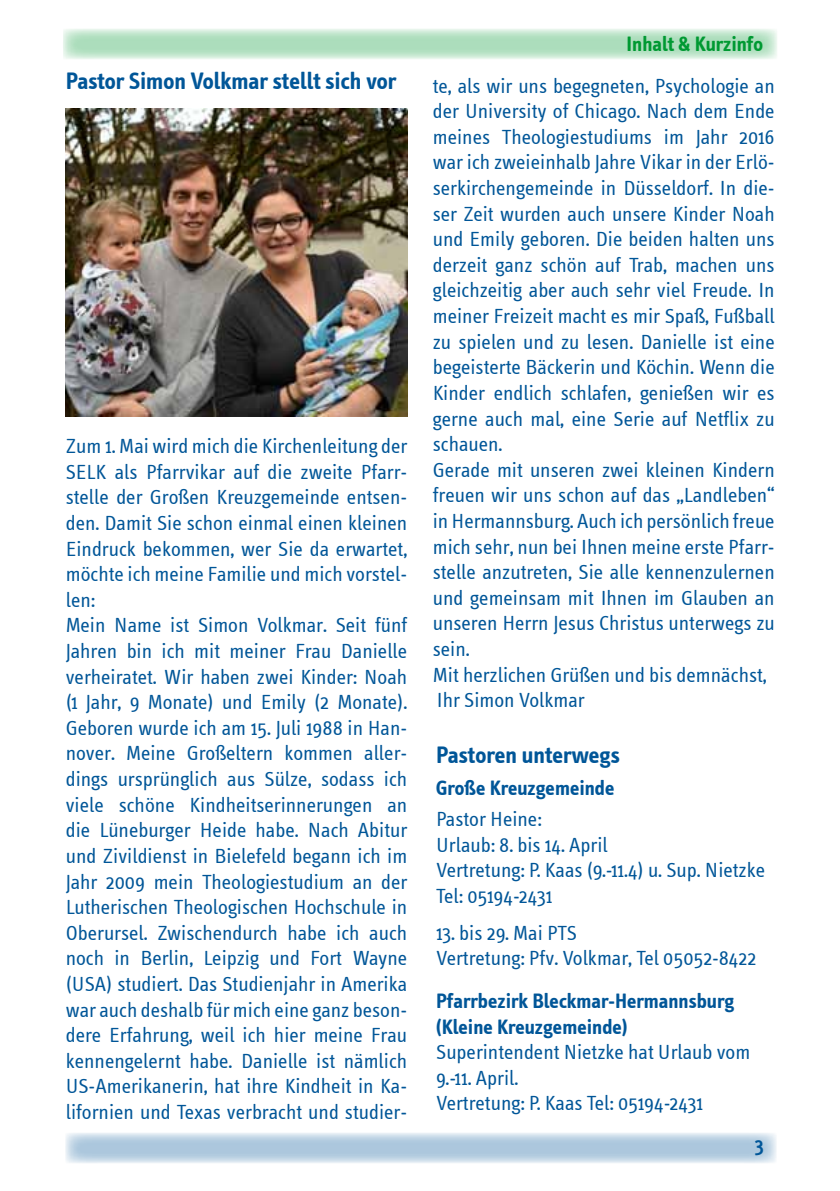
<style>
.page{position:relative;width:840px;height:1191px;background:#fff}
.page>*{position:absolute;margin:0;border:0;box-sizing:border-box;transform-origin:0 0}
.t1{font:700 24px "Info Text";color:#005698}
.t2{font:21px/25.6px "Info Text Normal";color:#005698}
.t3{font:700 21px/25.6px "Info Text";color:#005698}
.t4{font:700 21px "Info Text";color:#009932}
.t5{font:600 21px "Info Text";color:#005698}
</style>
<div class="page">
<svg style="left:65px;top:1133px;width:711px;height:30px;fill:#b3cce0"></svg>
<svg style="left:63px;top:29px;width:714px;height:30px;fill:#b3e0c1"></svg>
<img style="left:65px;top:109px;width:342px;height:307px">
<p class="t1" style="left:66px;top:67px;width:332px">Pastor Simon Volkmar stellt sich vor</p>
<p class="t2" style="left:66px;top:433px;width:343px">Zum 1. Mai wird mich die Kirchenleitung der SELK als Pfarrvikar auf die zweite Pfarr&shy;stelle der Großen Kreuzgemeinde entsen&shy;den. Damit Sie schon einmal einen kleinen Eindruck bekommen, wer Sie da erwartet, möchte ich meine Familie und mich vorstel&shy;len:<br>Mein Name ist Simon Volkmar. Seit fünf Jahren bin ich mit meiner Frau Danielle verheiratet. Wir haben zwei Kinder: Noah (1 Jahr, 9 Monate) und Emily (2 Monate).<br>Geboren wurde ich am 15. Juli 1988 in Han&shy;nover. Meine Großeltern kommen aller&shy;dings ursprünglich aus Sülze, sodass ich viele schöne Kindheitserinnerungen an die Lüneburger Heide habe. Nach Abitur und Zivildienst in Bielefeld begann ich im Jahr 2009 mein Theologiestudium an der Lutherischen Theologischen Hochschule in Oberursel. Zwischendurch habe ich auch noch in Berlin, Leipzig und Fort Wayne (USA) studiert. Das Studienjahr in Amerika war auch deshalb für mich eine ganz beson&shy;dere Erfahrung, weil ich hier meine Frau kennengelernt habe. Danielle ist nämlich US-Amerikanerin, hat ihre Kindheit in Ka&shy;lifornien und Texas verbracht und studier-</p>
<p class="t4" style="left:626px;top:32px;width:138px">Inhalt &amp; Kurzinfo</p>
<p class="t2" style="left:432px;top:73px;width:343px">te, als wir uns begegneten, Psychologie an der University of Chicago. Nach dem Ende meines Theologiestudiums im Jahr 2016 war ich zweieinhalb Jahre Vikar in der Erlö&shy;serkirchengemeinde in Düsseldorf. In die&shy;ser Zeit wurden auch unsere Kinder Noah und Emily geboren. Die beiden halten uns derzeit ganz schön auf Trab, machen uns gleichzeitig aber auch sehr viel Freude. In meiner Freizeit macht es mir Spaß, Fußball zu spielen und zu lesen. Danielle ist eine begeisterte Bäckerin und Köchin. Wenn die Kinder endlich schlafen, genießen wir es gerne auch mal, eine Serie auf Netflix zu schauen.<br>Gerade mit unseren zwei kleinen Kindern freuen wir uns schon auf das „Landleben“ in Hermannsburg. Auch ich persönlich freue mich sehr, nun bei Ihnen meine erste Pfarr&shy;stelle anzutreten, Sie alle kennenzulernen und gemeinsam mit Ihnen im Glauben an unseren Herrn Jesus Christus unterwegs zu sein.<br>Mit herzlichen Grüßen und bis demnächst, Ihr Simon Volkmar</p>
<p class="t1" style="left:436px;top:741px;width:185px">Pastoren unterwegs</p>
<p class="t3" style="left:436px;top:775px;width:180px">Große Kreuzgemeinde</p>
<p class="t2" style="left:436px;top:806px;width:330px">Pastor Heine:<br>Urlaub: 8. bis 14. April<br>Vertretung: P. Kaas (9.-11.4) u. Sup. Nietzke<br>Tel: 05194-2431</p>
<p class="t2" style="left:436px;top:920px;width:321px">13. bis 29. Mai PTS<br>Vertretung: Pfv. Volkmar, Tel 05052-8422</p>
<p class="t3" style="left:436px;top:988px;width:299px">Pfarrbezirk Bleckmar-Hermannsburg (Kleine Kreuzgemeinde)</p>
<p class="t2" style="left:436px;top:1039px;width:315px">Superintendent Nietzke hat Urlaub vom<br>9.-11. April.<br>Vertretung: P. Kaas Tel: 05194-2431</p>
<p class="t5" style="left:754px;top:1133px;width:10px">3</p>
</div>
